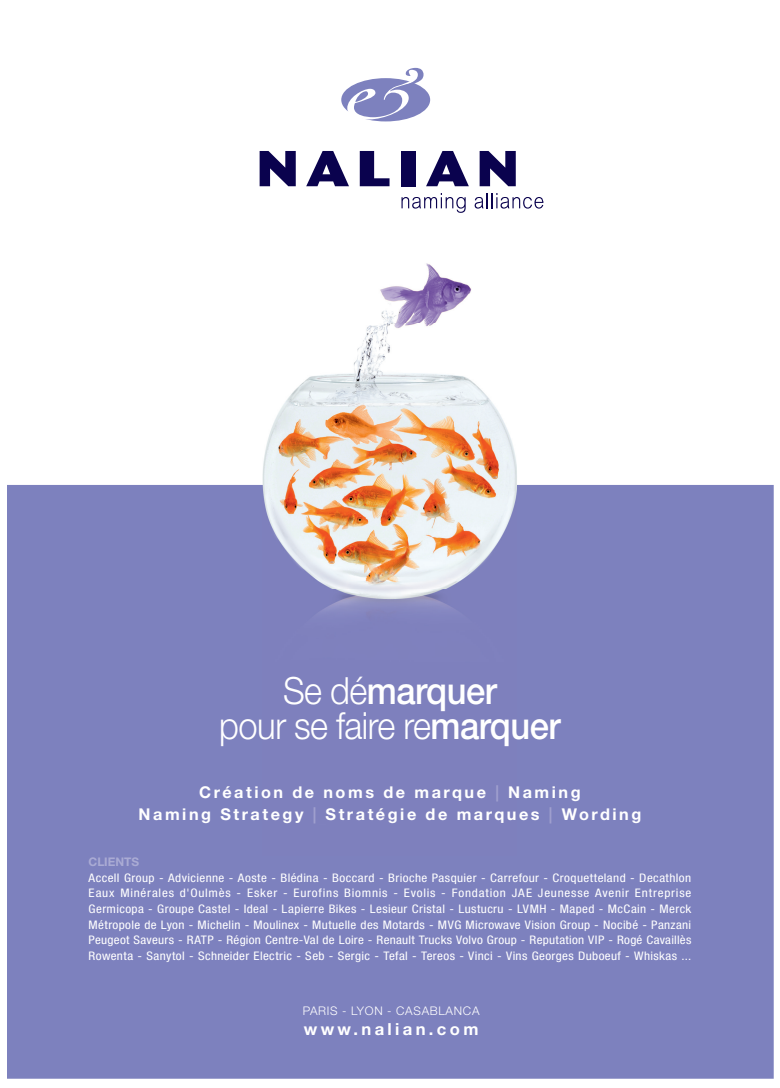
<style>
.page{position:relative;width:780px;height:1088px;background:#fff}
.page>*{position:absolute;margin:0;border:0;box-sizing:border-box;transform-origin:0 0}
.t1{font:300 37.5px/35.6px "Helvetica Neue LT Std";letter-spacing:-.015em;color:#fff;text-align:center;scale:.92 1}
.t2{font:700 16.62px "Helvetica Neue LT Std";letter-spacing:.2em;color:#fff}
.t3{font:700 16.25px/21.2px "Helvetica Neue LT Std";letter-spacing:.155em;color:#fff;text-align:center}
.t4{font:300 11.88px "Helvetica Neue LT Std";letter-spacing:.06em;color:#fff}
.t5{font:700 11.88px "Helvetica Neue LT Std";color:#aaabd4}
.t6{font:condensed 11.75px/15.6px "Helvetica Neue LT Std";letter-spacing:.03em;color:#fff;text-align:justify;scale:1.11 1}
.s1{font-weight:500}
.s2{color:#9f9fce}
</style>
<div class="page">
<img style="left:7px;top:67px;width:766px;height:1011px">
<div style="left:341px;top:78px;width:89px;height:43px;background:#7d81be;border-radius:50%"></div>
<svg style="left:347px;top:68px;width:76px;height:51px"></svg>
<svg style="left:259px;top:151px;width:37px;height:35px"></svg>
<svg style="left:306px;top:151px;width:43px;height:35px"></svg>
<svg style="left:360px;top:151px;width:29px;height:35px"></svg>
<div style="left:401px;top:151px;width:14px;height:35px;background:#0a024e"></div>
<svg style="left:426px;top:151px;width:43px;height:35px"></svg>
<svg style="left:479px;top:151px;width:36px;height:35px"></svg>
<svg style="left:401px;top:193px;width:64px;height:20px"></svg>
<svg style="left:474px;top:193px;width:69px;height:16px"></svg>
<h1 class="t1" style="left:219px;top:672px;width:372px">Se dé<span class="s1">marquer<br></span>pour se faire re<span class="s1">marquer</span></h1>
<h3 class="t3" style="left:139px;top:781px;width:504px">Création de noms de marque <span class="s2">|</span> Naming<br>Naming Strategy <span class="s2">|</span> Stratégie de marques <span class="s2">|</span> Wording</h3>
<p class="t5" style="left:89px;top:854px;width:52px">CLIENTS</p>
<p class="t6" style="left:89px;top:870px;width:544px">Accell Group - Advicienne - Aoste - Blédina - Boccard - Brioche Pasquier - Carrefour - Croquetteland - Decathlon Eaux Minérales d'Oulmès - Esker - Eurofins Biomnis - Evolis - Fondation JAE Jeunesse Avenir Entreprise Germicopa - Groupe Castel - Ideal - Lapierre Bikes - Lesieur Cristal - Lustucru - LVMH - Maped - McCain - Merck Métropole de Lyon - Michelin - Moulinex - Mutuelle des Motards - MVG Microwave Vision Group - Nocibé - Panzani Peugeot Saveurs - RATP - Région Centre-Val de Loire - Renault Trucks Volvo Group - Reputation VIP - Rogé Cavaillès Rowenta - Sanytol - Schneider Electric - Seb - Sergic - Tefal - Tereos - Vinci - Vins Georges Duboeuf - Whiskas ...</p>
<p class="t4" style="left:303px;top:1003px;width:178px">PARIS - LYON - CASABLANCA</p>
<h2 class="t2" style="left:304px;top:1019px;width:176px">www.nalian.com</h2>
</div>
